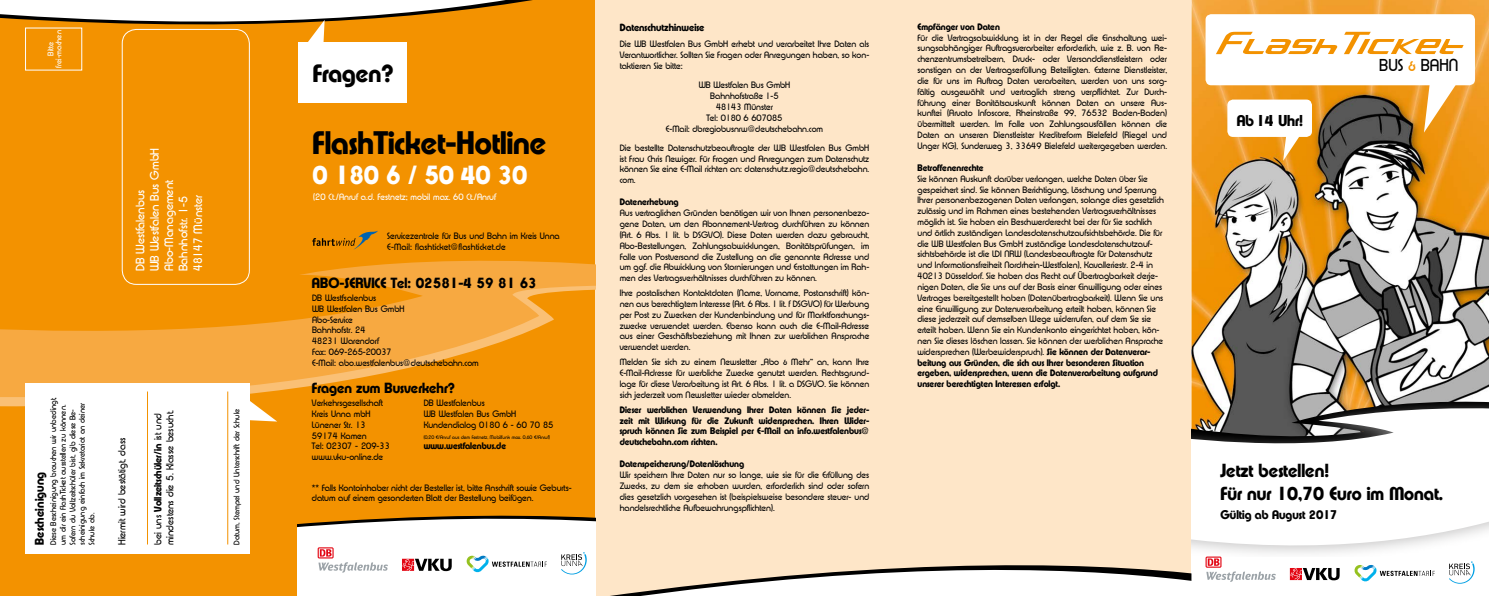
<style>
.page{position:relative;width:1489px;height:596px;background:#fff}
.page>*{position:absolute;margin:0;border:0;box-sizing:border-box;transform-origin:0 0}
.t1{font:700 31px "Expressa";color:#000}
.t2{font:700 25px "Expressa";letter-spacing:-.025em;color:#fff}
.t3{font:700 24px "Expressa";color:#000}
.t4{font:700 18px/22.8px "Expressa";color:#000}
.t5{font:16.8px "Expressa";color:#000}
.t6{font:700 15px "Expressa";color:#000}
.t7{font:700 14px "Expressa";color:#000}
.t8{font:12px/14.4px "Expressa";color:#fff}
.t9{font:700 12px "Expressa";color:#000}
.t10{font:10px/12px "Expressa";color:#000}
.t11{font:700 10px "Expressa";color:#000}
.t12{font:9px/10.8px "Expressa";color:#000;text-align:justify}
.t13{font:700 9px/10.8px "Expressa";color:#000;text-align:justify}
.t14{font:9px "Expressa";color:#fff}
.t15{font:8px/9.6px "Expressa";letter-spacing:-.005em;color:#000}
.t16{font:8px/8px "Expressa";color:#fff;text-align:center}
.t17{font:5px "Expressa";color:#000}
.s1{font-weight:700}
.s2{color:#f39200}
</style>
<div class="page">
<div style="left:0;top:0;width:595px;height:595px;background:#f39200"></div>
<div style="left:595px;top:0;width:596px;height:595px;background:#fee6c8"></div>
<svg style="left:0;top:241px;width:595px;height:181px"></svg>
<svg style="left:0;top:0;width:533px;height:64px"></svg>
<svg style="left:298px;top:515px;width:256px;height:80px;background:#f3eee8"></svg>
<svg style="left:554px;top:516px;width:637px;height:79px"></svg>
<img style="left:1191px;top:0;width:297px;height:379px">
<svg style="left:1191px;top:381px;width:297px;height:173px"></svg>
<div style="left:1205px;top:14px;width:269px;height:71px;background:#fff;border-radius:6px"></div>
<svg style="left:1423px;top:85px;width:47px;height:48px"></svg>
<svg style="left:1216px;top:32px;width:121px;height:22px"></svg>
<svg style="left:1344px;top:32px;width:119px;height:22px"></svg>
<div style="left:1227px;top:99px;width:84px;height:38px;background:#fff;border-radius:6px"></div>
<svg style="left:1282px;top:136px;width:23px;height:25px"></svg>
<svg style="left:1354px;top:565px;width:80px;height:16px"></svg>
<svg style="left:1449px;top:561px;width:25px;height:22px"></svg>
<svg style="left:1205px;top:556px;width:16px;height:11px"></svg>
<svg style="left:1206px;top:557px;width:14px;height:9px"></svg>
<svg style="left:1207px;top:558px;width:12px;height:7px"></svg>
<svg style="left:1206px;top:571px;width:69px;height:10px"></svg>
<svg style="left:1289px;top:568px;width:50px;height:12px"></svg>
<svg style="left:312px;top:231px;width:66px;height:18px"></svg>
<div style="left:298px;top:42px;width:108px;height:60px;background:#fff"></div>
<svg style="left:300px;top:20px;width:24px;height:22px"></svg>
<svg style="left:466px;top:555px;width:81px;height:17px"></svg>
<svg style="left:561px;top:551px;width:25px;height:23px"></svg>
<svg style="left:317px;top:547px;width:16px;height:11px"></svg>
<svg style="left:319px;top:548px;width:13px;height:9px"></svg>
<svg style="left:320px;top:549px;width:11px;height:7px"></svg>
<svg style="left:318px;top:562px;width:70px;height:10px"></svg>
<svg style="left:402px;top:558px;width:49px;height:12px"></svg>
<div style="left:122px;top:29px;width:127px;height:255px;background:#f39200;border-radius:14px"></div>
<div style="left:122px;top:29px;width:128px;height:256px;border:1px solid #fff;border-radius:14px"></div>
<div style="left:25px;top:382px;width:225px;height:171px;background:#fff"></div>
<svg style="left:250px;top:396px;width:27px;height:25px"></svg>
<hr style="left:147px;top:391px;width:1px;height:153px;background:#f39200">
<hr style="left:227px;top:391px;width:1px;height:153px;background:#f39200">
<p class="t16" style="left:47px;top:67px;width:39px;rotate:-90deg">Bitte frei-machen</p>
<h3 class="t8" style="left:133px;top:271px;width:125px;rotate:-90deg">DB Westfalenbus<br>WB Westfalen Bus GmbH<br>Abo-Management<br>Bahnhofstr. 1-5<br>48147 Münster</h3>
<p class="t15" style="left:48px;top:544px;width:149px;rotate:-90deg">Diese Bescheinigung brauchen wir unbedingt, um dir ein FlashTicket ausstellen zu können.<br>Sofern du Vollzeitschüler bist, gib diese Be&shy;scheinigung einfach im Sekretariat an deiner Schule ab.</p>
<h3 class="t9" style="left:32px;top:544px;width:74px;rotate:-90deg">Bescheinigung</h3>
<p class="t10" style="left:116px;top:544px;width:109px;rotate:-90deg">Hiermit wird bestätigt, dass</p>
<p class="t10" style="left:152px;top:544px;width:136px;rotate:-90deg">bei uns <span class="s1">Vollzeitschüler/in</span> ist und mindestens die 5. Klasse besucht.</p>
<p class="t15" style="left:232px;top:544px;width:137px;rotate:-90deg">Datum, Stempel und Unterschrift der Schule</p>
<h3 class="t3" style="left:313px;top:59px;width:82px">Fragen?</h3>
<h1 class="t1" style="left:312px;top:125px;width:235px">FlashTicket-Hotline</h1>
<h2 class="t2" style="left:312px;top:160px;width:216px">0 180 6 / 50 40 30</h2>
<p class="t14" style="left:313px;top:191px;width:184px">(20 Ct./Anruf a.d. Festnetz; mobil max. 60 Ct./Anruf</p>
<p class="t12" style="left:387px;top:230px;width:174px">Servicezentrale für Bus und Bahn im Kreis Unna<br>E-Mail: flashticket@flashticket.de</p>
<h3 class="t7" style="left:312px;top:275px;width:226px">ABO-SERVICE Tel: 02581-4 59 81 63</h3>
<p class="t12" style="left:312px;top:292px;width:168px;text-align:left">DB Westfsalenbus<br>WB Westfalen Bus GmbH<br>Abo-Service<br>Bahnhofstr. 24<br>48231 Warendorf<br>Fax: 069-265-20037<br>E-Mail: abo.westfalenbus@deutschebahn.com</p>
<h3 class="t7" style="left:312px;top:379px;width:144px">Fragen zum Busverkehr?</h3>
<p class="t12" style="left:312px;top:397px;width:79px;text-align:left">Verkehrsgesellschaft<br>Kreis Unna mbH<br>Lünener Str. 13<br>59174 Kamen<br>Tel: 02307 - 209-33 www.vku-online.de</p>
<p class="t12" style="left:423px;top:397px;width:131px;text-align:left">DB Westfalenbus<br>WB Westfalen Bus GmbH<br>Kundendialog 0180 6 - 60 70 85</p>
<p class="t17" style="left:423px;top:433px;width:128px">(0,20 €/Anruf aus dem Festnetz, Mobilfunk max. 0,60 €/Anruf)</p>
<p class="t13" style="left:423px;top:440px;width:84px">www.westfalenbus.de</p>
<p class="t12" style="left:312px;top:482px;width:261px;line-height:10.5px">** Falls Kontoinhaber nicht der Besteller ist, bitte Anschrift sowie Geburts&shy;datum auf einem gesonderten Blatt der Bestellung beifügen.</p>
<p class="t11" style="left:619px;top:21px;width:86px">Datenschutzhinweise</p>
<p class="t12" style="left:619px;top:39px;width:251px">Die WB Westfalen Bus GmbH erhebt und verarbeitet Ihre Daten als Verantwortlicher. Sollten Sie Fragen oder Anregungen haben, so kon&shy;taktieren Sie bitte:</p>
<p class="t12" style="left:666px;top:80px;width:159px;text-align:center">WB Westfalen Bus GmbH<br>Bahnhofstraße 1-5<br>48143 Münster<br>Tel: 0180 6 607085<br>E-Mail: dbregiobusnrw@deutschebahn.com</p>
<p class="t12" style="left:619px;top:142px;width:251px">Die bestellte Datenschutzbeauftragte der WB Westfalen Bus GmbH ist Frau Chris Newiger. Für Fragen und Anregungen zum Datenschutz können Sie eine E-Mail richten an: datenschutz.regio@deutschebahn. com.</p>
<p class="t13" style="left:619px;top:197px;width:61px">Datenerhebung</p>
<p class="t12" style="left:619px;top:207px;width:251px">Aus vertraglichen Gründen benötigen wir von Ihnen personenbezo&shy;gene Daten, um den Abonnement-Vertrag durchführen zu können (Art. 6 Abs. 1 lit. b DSGVO). Diese Daten werden dazu gebraucht, Abo-Bestellungen, Zahlungsabwicklungen, Bonitätsprüfungen, im Falle von Postversand die Zustellung an die genannte Adresse und um ggf. die Abwicklung von Stornierungen und Erstattungen im Rah&shy;men des Vertragsverhältnisses durchführen zu können.</p>
<p class="t12" style="left:619px;top:287px;width:251px">Ihre postalischen Kontaktdaten (Name, Vorname, Postanschrift) kön&shy;nen aus berechtigtem Interesse (Art. 6 Abs. 1 lit. f DSGVO) für Werbung per Post zu Zwecken der Kundenbindung und für Marktforschungs&shy;zwecke verwendet werden. Ebenso kann auch die E-Mail-Adresse aus einer Geschäftsbeziehung mit Ihnen zur werblichen Ansprache verwendet werden.</p>
<p class="t12" style="left:619px;top:356px;width:251px">Melden Sie sich zu einem Newsletter „Abo &amp; Mehr“ an, kann Ihre E-Mail-Adresse für werbliche Zwecke genutzt werden. Rechtsgrund&shy;lage für diese Verarbeitung ist Art. 6 Abs. 1 lit. a DSGVO. Sie können sich jederzeit vom Newsletter wieder abmelden.</p>
<p class="t13" style="left:619px;top:404px;width:251px">Dieser werblichen Verwendung Ihrer Daten können Sie jeder&shy;zeit mit Wirkung für die Zukunft widersprechen. Ihren Wider&shy;spruch können Sie zum Beispiel per E-Mail an info.westfalenbus@ deutschebahn.com richten.</p>
<p class="t13" style="left:619px;top:458px;width:126px">Datenspeicherung/Datenlöschung</p>
<p class="t12" style="left:619px;top:469px;width:251px">Wir speichern Ihre Daten nur so lange, wie sie für die Erfüllung des Zwecks, zu dem sie erhoben wurden, erforderlich sind oder sofern dies gesetzlich vorgesehen ist (beispielsweise besondere steuer- und handelsrechtliche Aufbewahrungspflichten).</p>
<p class="t13" style="left:917px;top:21px;width:84px">Empfänger von Daten</p>
<p class="t12" style="left:917px;top:32px;width:251px">Für die Vertragsabwicklung ist in der Regel die Einschaltung wei&shy;sungsabhängiger Auftragsverarbeiter erforderlich, wie z. B. von Re&shy;chenzentrumsbetreibern, Druck- oder Versanddienstleistern oder sonstigen an der Vertragserfüllung Beteiligten. Externe Dienstleister, die für uns im Auftrag Daten verarbeiten, werden von uns sorg&shy;fältig ausgewählt und vertraglich streng verpflichtet. Zur Durch&shy;führung einer Bonitätsauskunft können Daten an unsere Aus&shy;kunftei (Arvato Infoscore, Rheinstraße 99, 76532 Baden-Baden) übermittelt werden. Im Falle von Zahlungsausfällen können die Daten an unseren Dienstleister Kreditreform Bielefeld (Riegel und Unger KG), Sunderweg 3, 33649 Bielefeld weitergegeben werden.</p>
<p class="t13" style="left:917px;top:162px;width:68px">Betroffenenrechte</p>
<p class="t12" style="left:917px;top:173px;width:248px;text-align:left">Sie können Auskunft darüber verlangen, welche Daten über Sie gespeichert sind. Sie können Berichtigung, Löschung und Sperrung Ihrer personenbezogenen Daten verlangen, solange dies gesetzlich zulässig und im Rahmen eines bestehenden Vertragsverhältnisses möglich ist. Sie haben ein Beschwerderecht bei der für Sie sachlich und örtlich zuständigen Landesdatenschutzaufsichtsbehörde. Die für die WB Westfalen Bus GmbH zuständige Landesdatenschutzauf&shy;sichtsbehörde ist die LDI NRW (Landesbeauftragte für Datenschutz und Informationsfreiheit Nordrhein-Westfalen), Kavalleriestr. 2-4 in 40213 Düsseldorf. Sie haben das Recht auf Übertragbarkeit derje&shy;nigen Daten, die Sie uns auf der Basis einer Einwilligung oder eines Vertrages bereitgestellt haben (Datenübertragbarkeit). Wenn Sie uns eine Einwilligung zur Datenverarbeitung erteilt haben, können Sie diese jederzeit auf demselben Wege widerrufen, auf dem Sie sie erteilt haben. Wenn Sie ein Kundenkonto eingerichtet haben, kön&shy;nen Sie dieses löschen lassen. Sie können der werblichen Ansprache widersprechen (Werbewiderspruch). <span class="s1">Sie können der Datenverar&shy;beitung aus Gründen, die sich aus Ihrer besonderen Situation ergeben, widersprechen, wenn die Datenverarbeitung aufgrund unserer berechtigten Interessen erfolgt.</span></p>
<h3 class="t6" style="left:1236px;top:112px;width:68px">Ab14 Uhr!</h3>
<h3 class="t5" style="left:1378px;top:55px;width:81px">BUS <span class="s2">&amp;</span> BAHN</h3>
<h3 class="t4" style="left:1220px;top:459px;width:224px">Jetzt bestellen!<br>Für nur 10,70 Euro im Monat.</h3>
<h3 class="t9" style="left:1220px;top:507px;width:119px">Gültig ab August 2017</h3>
</div>
